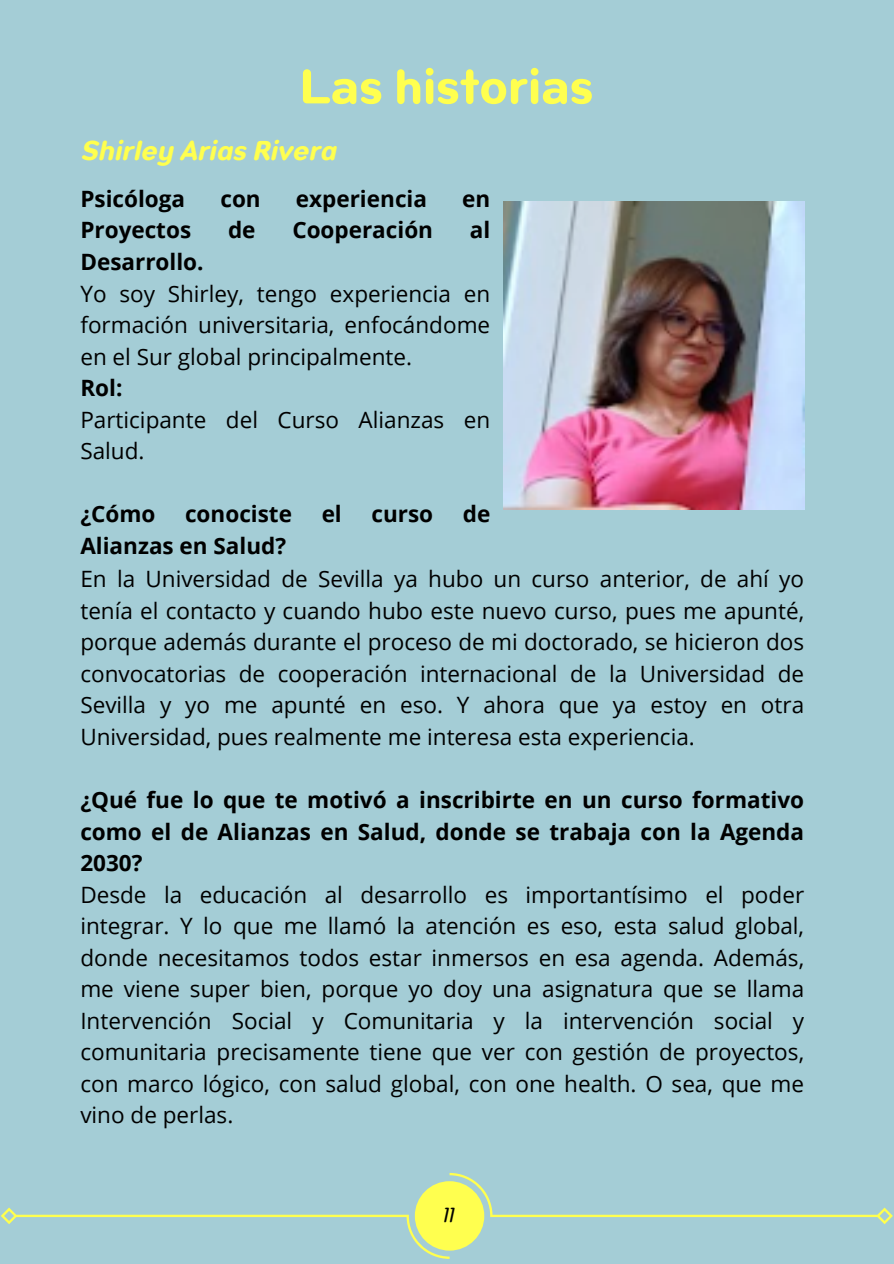
<style>
.page{position:relative;width:894px;height:1264px;background:#fff}
.page>*{position:absolute;margin:0;border:0;box-sizing:border-box;transform-origin:0 0}
.t1{font:700 52.5px "Opun";color:#ffff4f}
.t2{font:italic 700 30px "Opun";color:#ffff4f}
.t3{font:22.5px/31.5px "Open Sans";color:#000;text-align:justify}
.t4{font:700 22.5px/31.5px "Open Sans";color:#000;text-align:justify}
.t5{font:italic 22.5px "Opun";color:#000}
</style>
<div class="page">
<div style="left:0;top:0;width:893px;height:1263px;background:#a4cdd6"></div>
<img style="left:503px;top:201px;width:300px;height:308px">
<svg style="left:1px;top:1173px;width:891px;height:85px"></svg>
<h2 class="t1" style="left:300px;top:55px;width:295px">Las historias</h2>
<p class="t2" style="left:80px;top:132px;width:257px">Shirley Arias Rivera</p>
<p class="t4" style="left:80px;top:182px;width:106px">Psicóloga</p>
<p class="t4" style="left:220px;top:182px;width:42px">con</p>
<p class="t4" style="left:296px;top:182px;width:133px">experiencia</p>
<p class="t4" style="left:462px;top:182px;width:30px">en</p>
<p class="t4" style="left:80px;top:214px;width:112px">Proyectos</p>
<p class="t4" style="left:228px;top:214px;width:29px">de</p>
<p class="t4" style="left:292px;top:214px;width:142px">Cooperación</p>
<p class="t4" style="left:469px;top:214px;width:22px">al</p>
<p class="t4" style="left:80px;top:245px;width:125px">Desarrollo.</p>
<p class="t3" style="left:80px;top:277px;width:411px">Yo soy Shirley, tengo experiencia en formación universitaria, enfocándome en el Sur global principalmente.</p>
<p class="t4" style="left:80px;top:371px;width:44px">Rol:</p>
<h3 class="t3" style="left:80px;top:403px;width:411px">Participante del Curso Alianzas en<br>Salud.</h3>
<p class="t4" style="left:80px;top:497px;width:76px">¿Cómo</p>
<p class="t4" style="left:185px;top:497px;width:108px">conociste</p>
<p class="t4" style="left:321px;top:497px;width:22px">el</p>
<p class="t4" style="left:371px;top:497px;width:63px">curso</p>
<p class="t4" style="left:462px;top:497px;width:29px">de</p>
<p class="t4" style="left:80px;top:529px;width:207px">Alianzas en Salud?</p>
<p class="t3" style="left:80px;top:563px;width:725px">En la Universidad de Sevilla ya hubo un curso anterior, de ahí yo tenía el contacto y cuando hubo este nuevo curso, pues me apunté, porque además durante el proceso de mi doctorado, se hicieron dos convocatorias de cooperación internacional de la Universidad de Sevilla y yo me apunté en eso. Y ahora que ya estoy en otra Universidad, pues realmente me interesa esta experiencia.</p>
<p class="t4" style="left:80px;top:783px;width:725px">¿Qué fue lo que te motivó a inscribirte en un curso formativo como el de Alianzas en Salud, donde se trabaja con la Agenda 2030?</p>
<p class="t3" style="left:80px;top:878px;width:725px">Desde la educación al desarrollo es importantísimo el poder integrar. Y lo que me llamó la atención es eso, esta salud global, donde necesitamos todos estar inmersos en esa agenda. Además, me viene super bien, porque yo doy una asignatura que se llama Intervención Social y Comunitaria y la intervención social y comunitaria precisamente tiene que ver con gestión de proyectos, con marco lógico, con salud global, con one health. O sea, que me vino de perlas.</p>
<p class="t5" style="left:442px;top:1200px;width:12px">11</p>
</div>
